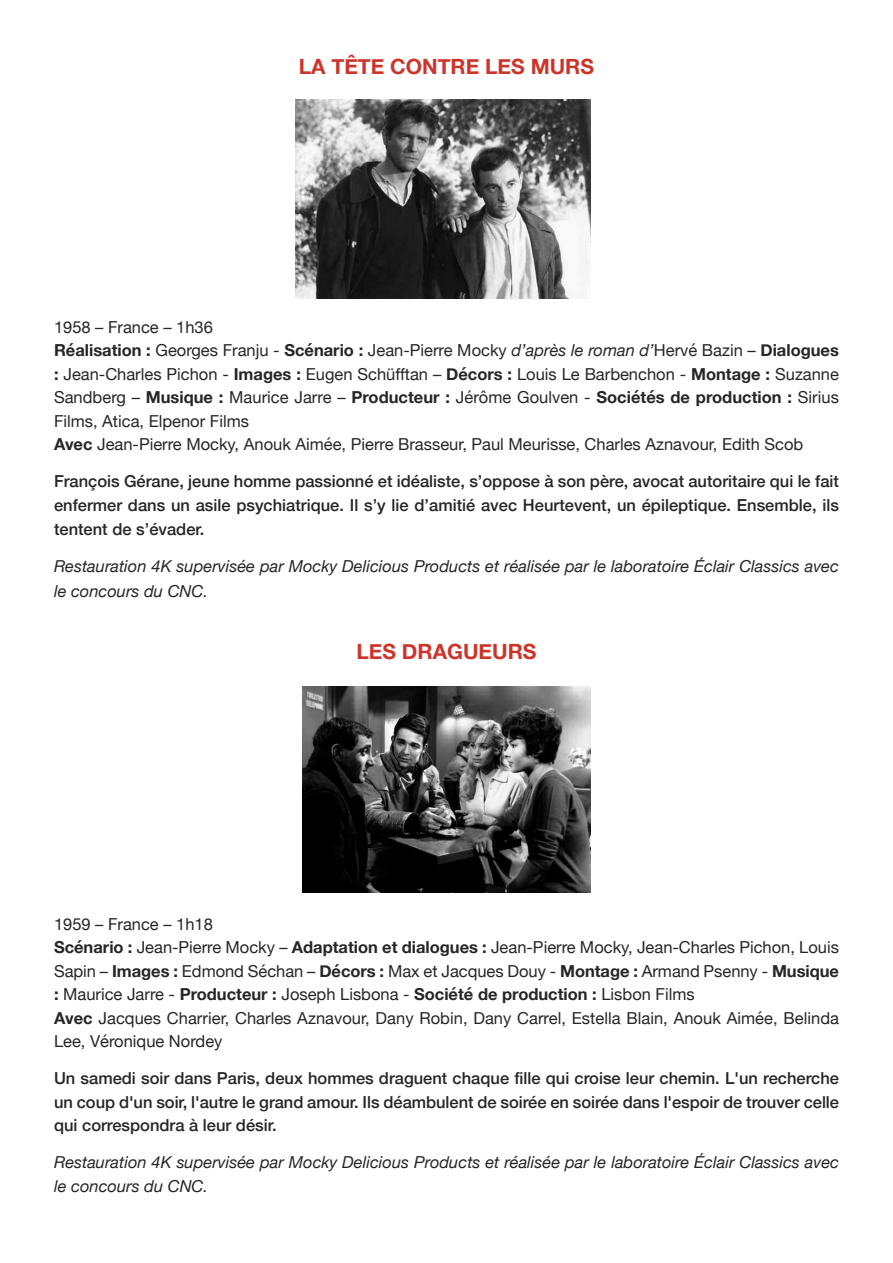
<style>
.page{position:relative;width:893px;height:1263px;background:#fff}
.page>*{position:absolute;margin:0;border:0;box-sizing:border-box;transform-origin:0 0}
.t1{font:700 21px "Helvetica Neue";color:#cc342a}
.t2{font:16.5px/23.4px "Helvetica Neue";color:#272526}
.t3{font:500 16.5px/23.5px "Helvetica Neue";color:#272526;text-align:justify}
.t4{font:italic 16.5px/24.6px "Helvetica Neue";color:#272526}
.s1{font-weight:700}
.s2{font-style:italic}
</style>
<div class="page">
<img style="left:296px;top:100px;width:294px;height:199px">
<img style="left:303px;top:687px;width:287px;height:206px">
<p class="t1" style="left:299px;top:54px;width:297px">LA TÊTE CONTRE LES MURS</p>
<p class="t2" style="left:54px;top:315px;width:786px">1958 – France – 1h36<br><span class="s1">Réalisation :</span> Georges Franju - <span class="s1">Scénario :</span> Jean-Pierre Mocky <span class="s2">d’après le roman d’</span>Hervé Bazin – <span class="s1">Dialogues :</span> Jean-Charles Pichon - <span class="s1">Images :</span> Eugen Schüfftan – <span class="s1">Décors :</span> Louis Le Barbenchon - <span class="s1">Montage :</span> Suzanne Sandberg – <span class="s1">Musique :</span> Maurice Jarre – <span class="s1">Producteur :</span> Jérôme Goulven - <span class="s1">Sociétés de production :</span> Sirius Films, Atica, Elpenor Films<br><span class="s1">Avec</span> Jean-Pierre Mocky, Anouk Aimée, Pierre Brasseur, Paul Meurisse, Charles Aznavour, Edith Scob</p>
<p class="t3" style="left:54px;top:469px;width:786px">François Gérane, jeune homme passionné et idéaliste, s’oppose à son père, avocat autoritaire qui le fait enfermer dans un asile psychiatrique. Il s’y lie d’amitié avec Heurtevent, un épileptique. Ensemble, ils tentent de s’évader.</p>
<p class="t4" style="left:54px;top:554px;width:786px">Restauration 4K supervisée par Mocky Delicious Products et réalisée par le laboratoire Éclair Classics avec le concours du CNC.</p>
<p class="t1" style="left:356px;top:638px;width:182px">LES DRAGUEURS</p>
<p class="t2" style="left:54px;top:912px;width:786px">1959 – France – 1h18<br><span class="s1">Scénario :</span> Jean-Pierre Mocky – <span class="s1">Adaptation et dialogues :</span> Jean-Pierre Mocky, Jean-Charles Pichon, Louis Sapin – <span class="s1">Images :</span> Edmond Séchan – <span class="s1">Décors :</span> Max et Jacques Douy - <span class="s1">Montage :</span> Armand Psenny - <span class="s1">Musique :</span> Maurice Jarre - <span class="s1">Producteur :</span> Joseph Lisbona - <span class="s1">Société de production :</span> Lisbon Films<br><span class="s1">Avec</span> Jacques Charrier, Charles Aznavour, Dany Robin, Dany Carrel, Estella Blain, Anouk Aimée, Belinda Lee, Véronique Nordey</p>
<p class="t3" style="left:54px;top:1066px;width:786px">Un samedi soir dans Paris, deux hommes draguent chaque fille qui croise leur chemin. L'un recherche un coup d'un soir, l'autre le grand amour. Ils déambulent de soirée en soirée dans l'espoir de trouver celle qui correspondra à leur désir.</p>
<p class="t4" style="left:54px;top:1151px;width:786px;line-height:23.1px">Restauration 4K supervisée par Mocky Delicious Products et réalisée par le laboratoire Éclair Classics avec le concours du CNC.</p>
</div>
